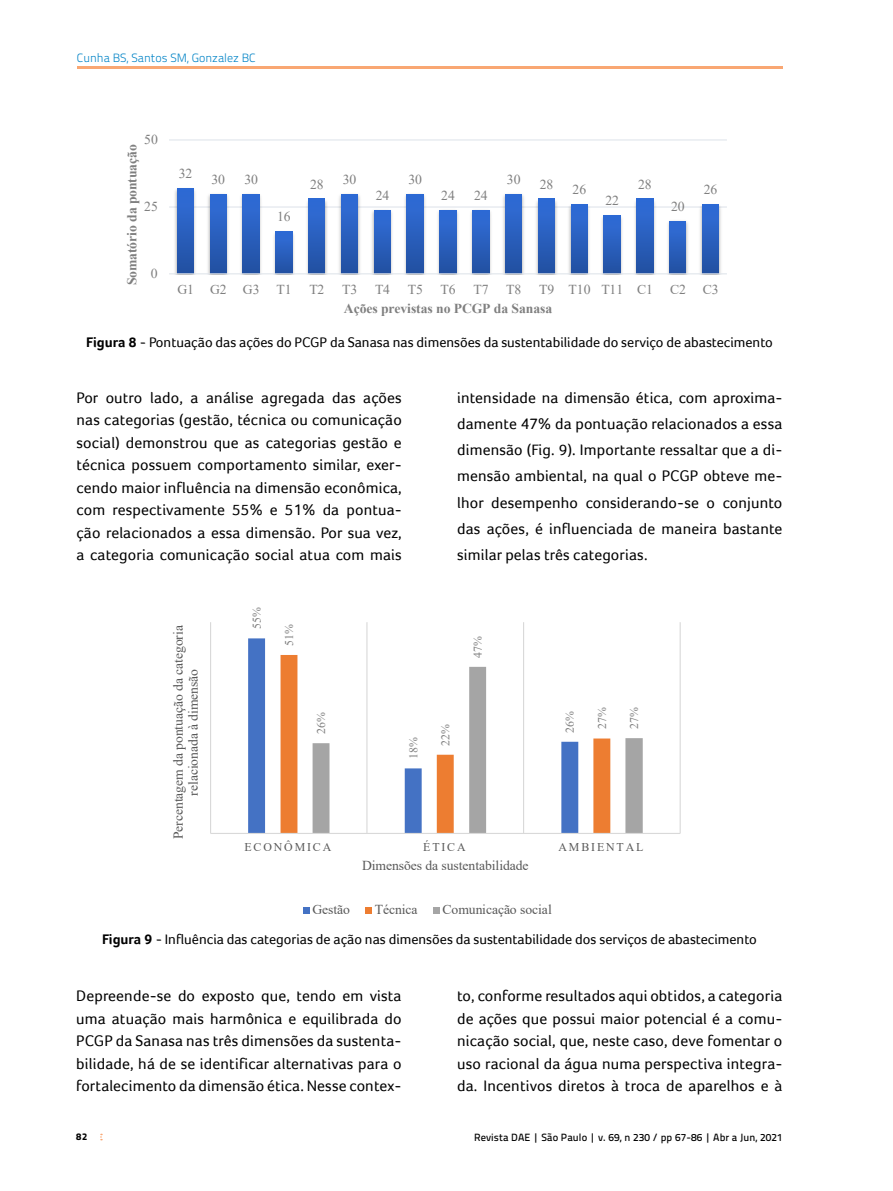
<style>
.page{position:relative;width:893px;height:1191px;background:#fff}
.page>*{position:absolute;margin:0;border:0;box-sizing:border-box;transform-origin:0 0}
.t1{font:15.75px/22.5px "Foco";letter-spacing:.01em;color:#000;text-align:justify}
.t2{font:14.25px "Foco";color:#000}
.t3{font:13.65px/15.1px "Times New Roman";letter-spacing:-.005em;color:#595959;text-align:center}
.t4{font:13.65px "Times New Roman";letter-spacing:-.005em;color:#7f7f7f}
.t5{font:700 13.65px "Times New Roman";letter-spacing:-.005em;color:#7f7f7f}
.t6{font:300 12px "Titillium Text 22 L";color:#0083c6}
.t7{font:11.85px "Times New Roman";letter-spacing:.005em;color:#7f7f7f}
.t8{font:11.85px "Times New Roman";letter-spacing:.16em;color:#595959}
.t9{font:500 10.5px "Titillium Text 22 L";letter-spacing:.01em;color:#000}
.t10{font:800 9.75px "Titillium Text 22 L";color:#000}
.s1{font-weight:700}
</style>
<div class="page">
<hr style="left:169px;top:206px;width:558px;height:2px;background:#e0e5eb">
<hr style="left:169px;top:139px;width:558px;height:1px;background:#e0e5eb">
<img style="left:172px;top:189px;width:27px;height:86px">
<img style="left:205px;top:194px;width:27px;height:81px">
<img style="left:237px;top:194px;width:28px;height:81px">
<img style="left:270px;top:231px;width:28px;height:44px">
<img style="left:303px;top:198px;width:27px;height:77px">
<img style="left:336px;top:195px;width:27px;height:80px">
<img style="left:369px;top:207px;width:27px;height:68px">
<img style="left:402px;top:194px;width:27px;height:81px">
<img style="left:434px;top:207px;width:27px;height:68px">
<img style="left:467px;top:207px;width:28px;height:68px">
<img style="left:500px;top:195px;width:27px;height:80px">
<img style="left:533px;top:198px;width:27px;height:77px">
<img style="left:566px;top:204px;width:27px;height:71px">
<img style="left:599px;top:215px;width:27px;height:60px">
<img style="left:631px;top:198px;width:27px;height:77px">
<img style="left:664px;top:221px;width:27px;height:54px">
<img style="left:697px;top:206px;width:27px;height:69px">
<div style="left:177px;top:188px;width:17px;height:86px;background:linear-gradient(to bottom,#306dda,#2251a2)"></div>
<div style="left:210px;top:193px;width:16px;height:81px;background:linear-gradient(to bottom,#306dda,#2251a1)"></div>
<div style="left:243px;top:193px;width:16px;height:81px;background:linear-gradient(to bottom,#306dda,#2251a1)"></div>
<div style="left:276px;top:231px;width:16px;height:43px;background:linear-gradient(to bottom,#306dda,#2251a2)"></div>
<div style="left:309px;top:199px;width:16px;height:75px;background:linear-gradient(to bottom,#306dd9,#2250a1)"></div>
<div style="left:341px;top:193px;width:17px;height:81px;background:linear-gradient(to bottom,#306dda,#2251a1)"></div>
<div style="left:374px;top:210px;width:17px;height:64px;background:linear-gradient(to bottom,#306dd9,#2251a2)"></div>
<div style="left:407px;top:193px;width:16px;height:81px;background:linear-gradient(to bottom,#306dda,#2251a1)"></div>
<div style="left:440px;top:210px;width:16px;height:64px;background:linear-gradient(to bottom,#306dd9,#2251a2)"></div>
<div style="left:473px;top:210px;width:16px;height:64px;background:linear-gradient(to bottom,#306dd9,#2251a2)"></div>
<div style="left:505px;top:193px;width:17px;height:81px;background:linear-gradient(to bottom,#306dda,#2251a1)"></div>
<div style="left:538px;top:199px;width:17px;height:75px;background:linear-gradient(to bottom,#306dd9,#2250a1)"></div>
<div style="left:571px;top:204px;width:16px;height:70px;background:linear-gradient(to bottom,#306dda,#2351a2)"></div>
<div style="left:604px;top:215px;width:16px;height:59px;background:linear-gradient(to bottom,#306dda,#2251a1)"></div>
<div style="left:637px;top:199px;width:16px;height:75px;background:linear-gradient(to bottom,#306dd9,#2250a1)"></div>
<div style="left:669px;top:220px;width:17px;height:54px;background:linear-gradient(to bottom,#306eda,#2351a2)"></div>
<div style="left:702px;top:204px;width:17px;height:70px;background:linear-gradient(to bottom,#306dda,#2351a2)"></div>
<hr style="left:169px;top:273px;width:558px;height:1px;background:#e0e5eb">
<hr style="left:210px;top:622px;width:1px;height:211px;background:#d9d9d9">
<hr style="left:366px;top:622px;width:1px;height:211px;background:#d9d9d9">
<hr style="left:523px;top:622px;width:1px;height:211px;background:#d9d9d9">
<hr style="left:680px;top:622px;width:1px;height:211px;background:#d9d9d9">
<svg style="left:248px;top:638px;width:120px;height:195px"></svg>
<svg style="left:281px;top:655px;width:205px;height:178px"></svg>
<svg style="left:313px;top:667px;width:330px;height:166px"></svg>
<hr style="left:211px;top:833px;width:469px;height:1px;background:#d9d9d9">
<div style="left:303px;top:907px;width:7px;height:6px;background:#4472c4"></div>
<div style="left:365px;top:907px;width:7px;height:6px;background:#ed7d31"></div>
<div style="left:433px;top:907px;width:7px;height:6px;background:#a5a5a5"></div>
<hr style="left:77px;top:66px;width:706px;height:3px;background:#f9a773">
<p class="t6" style="left:77px;top:49px;width:180px">Cunha BS, Santos SM, Gonzalez BC</p>
<p class="t4" style="left:144px;top:129px;width:15px">50</p>
<p class="t5" style="left:122px;top:285px;width:143px;rotate:-90deg">Somatório da pontuação</p>
<p class="t4" style="left:144px;top:196px;width:15px">25</p>
<p class="t4" style="left:151px;top:263px;width:8px">0</p>
<p class="t4" style="left:179px;top:164px;width:15px">32</p>
<p class="t4" style="left:212px;top:170px;width:15px">30</p>
<p class="t4" style="left:244px;top:170px;width:15px">30</p>
<p class="t4" style="left:277px;top:207px;width:15px">16</p>
<p class="t4" style="left:310px;top:175px;width:15px">28</p>
<p class="t4" style="left:343px;top:170px;width:15px">30</p>
<p class="t4" style="left:376px;top:185px;width:15px">24</p>
<p class="t4" style="left:408px;top:170px;width:15px">30</p>
<p class="t4" style="left:441px;top:185px;width:15px">24</p>
<p class="t4" style="left:474px;top:185px;width:15px">24</p>
<p class="t4" style="left:507px;top:170px;width:15px">30</p>
<p class="t4" style="left:540px;top:175px;width:15px">28</p>
<p class="t4" style="left:573px;top:180px;width:15px">26</p>
<p class="t4" style="left:605px;top:191px;width:15px">22</p>
<p class="t4" style="left:638px;top:175px;width:15px">28</p>
<p class="t4" style="left:671px;top:196px;width:15px">20</p>
<p class="t4" style="left:704px;top:180px;width:15px">26</p>
<p class="t4" style="left:177px;top:279px;width:116px">G1 G2 G3 T1</p>
<p class="t4" style="left:309px;top:279px;width:17px">T2</p>
<p class="t4" style="left:342px;top:279px;width:17px">T3</p>
<p class="t4" style="left:375px;top:279px;width:17px">T4</p>
<p class="t4" style="left:408px;top:279px;width:17px">T5</p>
<p class="t4" style="left:441px;top:279px;width:17px">T6</p>
<p class="t4" style="left:473px;top:279px;width:17px">T7</p>
<p class="t4" style="left:506px;top:279px;width:17px">T8</p>
<p class="t4" style="left:539px;top:279px;width:181px">T9 T10 T11 C1 C2 C3</p>
<p class="t5" style="left:344px;top:299px;width:210px">Ações previstas no PCGP da Sanasa</p>
<p class="t2" style="left:86px;top:334px;width:688px"><span class="s1">Figura 8</span> - Pontuação das ações do PCGP da Sanasa nas dimensões da sustentabilidade do serviço de abastecimento</p>
<p class="t1" style="left:77px;top:386px;width:327px">Por outro lado, a análise agregada das ações nas categorias (gestão, técnica ou comunicação social) demonstrou que as categorias gestão e técnica possuem comportamento similar, exer&shy;cendo maior influência na dimensão econômica, com respectivamente 55% e 51% da pontua&shy;ção relacionados a essa dimensão. Por sua vez, a categoria comunicação social atua com mais</p>
<p class="t1" style="left:457px;top:384px;width:327px;line-height:26.2px">intensidade na dimensão ética, com aproxima&shy;damente 47% da pontuação relacionados a essa dimensão (Fig. 9). Importante ressaltar que a di&shy;mensão ambiental, na qual o PCGP obteve me&shy;lhor desempenho considerando-se o conjunto das ações, é influenciada de maneira bastante similar pelas três categorias.</p>
<p class="t3" style="left:170px;top:839px;width:215px;rotate:-90deg">Percentagem da pontuação da categoria relacionada à dimensão</p>
<p class="t7" style="left:248px;top:629px;width:23px;rotate:-90deg">55%</p>
<p class="t7" style="left:281px;top:646px;width:23px;rotate:-90deg">51%</p>
<p class="t7" style="left:469px;top:657px;width:23px;rotate:-90deg">47%</p>
<p class="t7" style="left:313px;top:734px;width:23px;rotate:-90deg">26%</p>
<p class="t7" style="left:594px;top:729px;width:23px;rotate:-90deg">27%</p>
<p class="t7" style="left:562px;top:732px;width:23px;rotate:-90deg">26%</p>
<p class="t7" style="left:437px;top:745px;width:23px;rotate:-90deg">22%</p>
<p class="t7" style="left:405px;top:759px;width:23px;rotate:-90deg">18%</p>
<p class="t7" style="left:626px;top:729px;width:23px;rotate:-90deg">27%</p>
<p class="t8" style="left:244px;top:839px;width:88px">ECONÔMICA</p>
<p class="t8" style="left:423px;top:839px;width:44px">ÉTICA</p>
<p class="t8" style="left:558px;top:839px;width:86px">AMBIENTAL</p>
<p class="t3" style="left:362px;top:857px;width:168px">Dimensões da sustentabilidade</p>
<p class="t3" style="left:312px;top:901px;width:39px">Gestão</p>
<p class="t3" style="left:375px;top:901px;width:44px">Técnica</p>
<p class="t3" style="left:443px;top:901px;width:111px">Comunicação social</p>
<p class="t2" style="left:102px;top:931px;width:656px"><span class="s1">Figura 9</span> - Influência das categorias de ação nas dimensões da sustentabilidade dos serviços de abastecimento</p>
<p class="t1" style="left:76px;top:984px;width:327px">Depreende-se do exposto que, tendo em vista uma atuação mais harmônica e equilibrada do PCGP da Sanasa nas três dimensões da sustenta&shy;bilidade, há de se identificar alternativas para o fortalecimento da dimensão ética. Nesse contex-</p>
<p class="t1" style="left:457px;top:984px;width:327px">to, conforme resultados aqui obtidos, a categoria de ações que possui maior potencial é a comu&shy;nicação social, que, neste caso, deve fomentar o uso racional da água numa perspectiva integra&shy;da. Incentivos diretos à troca de aparelhos e à</p>
<p class="t10" style="left:76px;top:1129px;width:13px">82</p>
<p class="t9" style="left:474px;top:1129px;width:310px">Revista DAE | São Paulo | v. 69, n 230 / pp 67-86 | Abr a Jun, 2021</p>
</div>
